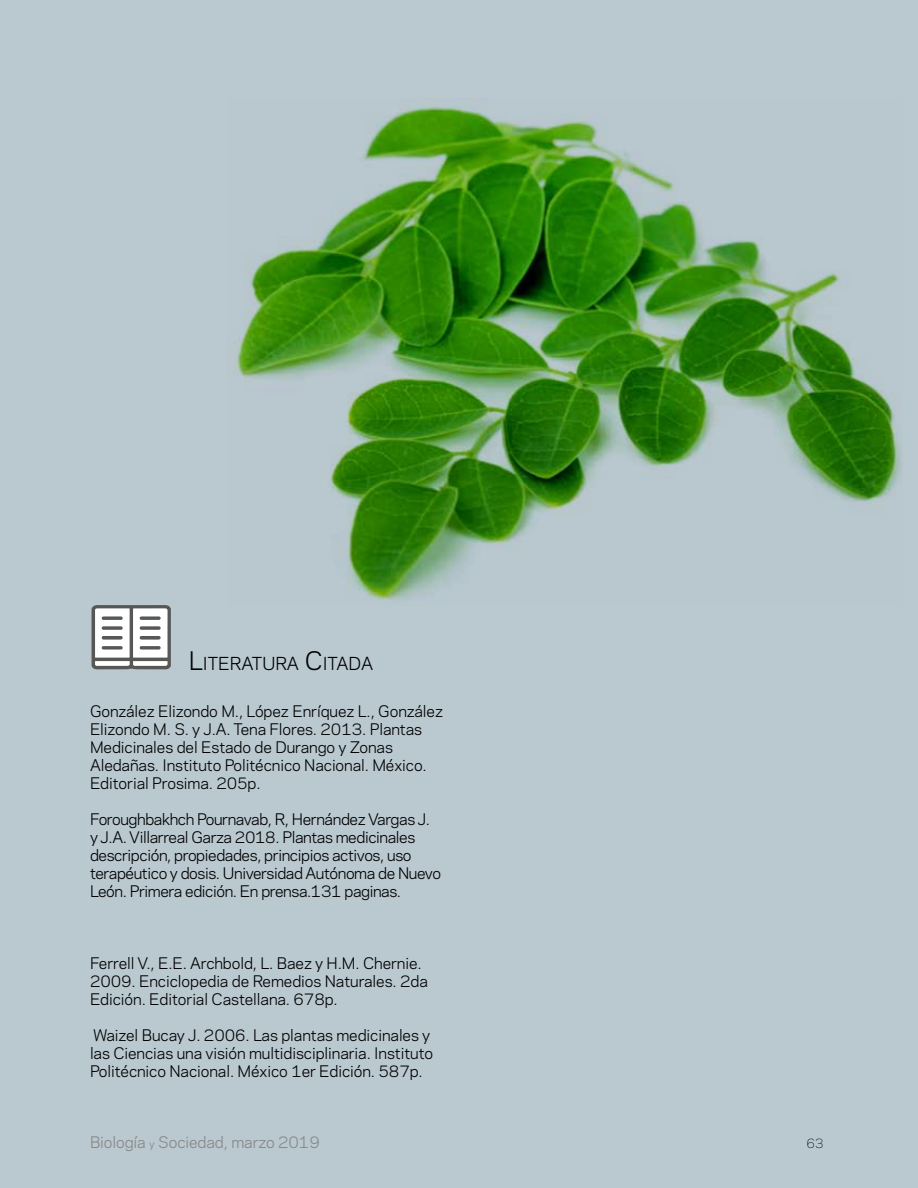
<style>
.page{position:relative;width:918px;height:1188px;background:#bac8d0}
.page>*{position:absolute;margin:0;border:0;box-sizing:border-box;transform-origin:0 0}
.t1{font:16.8px "Galaxie Polaris";color:#000}
.t2{font:15px/18px "Galaxie Polaris";letter-spacing:-.005em;color:#000}
.t3{font:15px/18px "Galaxie Polaris";letter-spacing:-.025em;color:#000}
.t4{font:15px "Galaxie Polaris";letter-spacing:-.005em;color:#878787}
.t5{font:300 12.15px "Galaxie Polaris";color:#000}
.s1{font-size:24px}
.s2{font-size:10.5px}
</style>
<div class="page">
<svg style="left:92px;top:605px;width:79px;height:64px;background:#c0c0c0"></svg>
<img style="left:233px;top:99px;width:668px;height:501px">
<p class="t1" style="left:189px;top:651px;width:186px"><span class="s1">L</span>ITERATURA <span class="s1">C</span> ITADA</p>
<p class="t2" style="left:90px;top:701px;width:355px">González Elizondo M., López Enríquez L., González Elizondo M. S. y J.A. Tena Flores. 2013. Plantas Medicinales del Estado de Durango y Zonas Aledañas. Instituto Politécnico Nacional. México.<br>Editorial Prosima. 205p.</p>
<p class="t3" style="left:90px;top:809px;width:353px">Foroughbakhch Pournavab, R, Hernández Vargas J. y J.A. Villarreal Garza 2018. Plantas medicinales descripción, propiedades, principios activos, uso terapéutico y dosis. Universidad Autónoma de Nuevo León. Primera edición. En prensa.131 paginas.</p>
<p class="t2" style="left:90px;top:953px;width:340px">Ferrell V., E.E. Archbold, L. Baez y H.M. Chernie.<br>2009. Enciclopedia de Remedios Naturales. 2da<br>Edición. Editorial Castellana. 678p.</p>
<p class="t2" style="left:90px;top:1025px;width:345px">Waizel Bucay J. 2006. Las plantas medicinales y las Ciencias una visión multidisciplinaria. Instituto<br>Politécnico Nacional. México 1er Edición. 587p.</p>
<p class="t4" style="left:90px;top:1131px;width:231px">Biología <span class="s2">y</span> Sociedad, marzo 2019</p>
<p class="t5" style="left:807px;top:1134px;width:18px">63</p>
</div>
